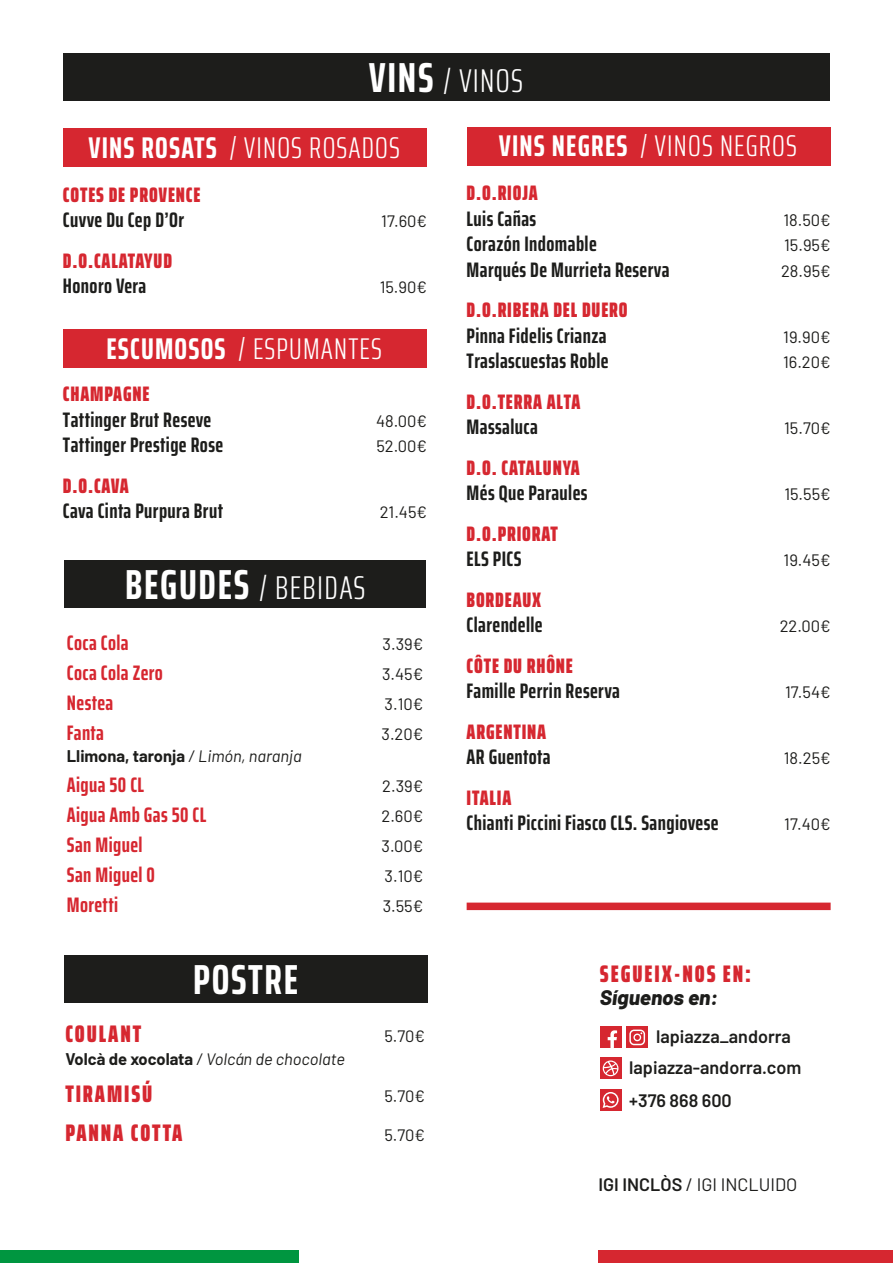
<style>
.page{position:relative;width:893px;height:1263px;background:#fff}
.page>*{position:absolute;margin:0;border:0;box-sizing:border-box;transform-origin:0 0}
.t1{font:700 extra-condensed 42px "Saira";letter-spacing:.04em;color:#fff}
.t2{font:300 extra-condensed 33px "Saira";letter-spacing:.04em;color:#fff}
.t3{font:300 extra-condensed 30px "Saira";letter-spacing:.04em;color:#fff}
.t4{font:900 extra-condensed 24px "Saira";letter-spacing:.08em;color:#d62730}
.t5{font:700 extra-condensed 21px "Saira";letter-spacing:.02em;color:#1d1d1b}
.t6{font:900 extra-condensed 21px "Saira";letter-spacing:.04em;color:#d62730}
.t7{font:700 extra-condensed 21px "Saira";letter-spacing:.02em;color:#d62730}
.t8{font:italic 800 21px "Barlow";color:#1d1d1b}
.t9{font:600 18px "Barlow";color:#1d1d1b}
.t10{font:18px "Barlow";color:#1d1d1b}
.t11{font:16.5px "Barlow";color:#1d1d1b}
.t12{font:italic 16.5px "Barlow";color:#1d1d1b}
.t13{font:700 16.5px "Barlow";color:#1d1d1b}
.s1{font-weight:700;font-size:42px}
.s2{font-weight:700}
.s3{font-weight:400;font-style:italic}
.s4{font-weight:700;font-style:normal}
.s5{font-weight:600}
</style>
<div class="page">
<div style="left:63px;top:54px;width:767px;height:47px;background:#1d1d1b"></div>
<div style="left:0;top:1251px;width:299px;height:12px;background:#009640"></div>
<div style="left:598px;top:1251px;width:295px;height:12px;background:#d62730"></div>
<div style="left:65px;top:956px;width:363px;height:47px;background:#1d1d1b"></div>
<div style="left:600px;top:1058px;width:21px;height:21px;background:#d62730"></div>
<svg style="left:603px;top:1060px;width:15px;height:16px"></svg>
<div style="left:600px;top:1026px;width:21px;height:22px;background:#d62730"></div>
<svg style="left:608px;top:1030px;width:9px;height:18px"></svg>
<svg style="left:627px;top:1027px;width:21px;height:21px"></svg>
<svg style="left:629px;top:1029px;width:16px;height:16px"></svg>
<div style="left:600px;top:1089px;width:21px;height:21px;background:#d62730"></div>
<svg style="left:603px;top:1092px;width:16px;height:16px"></svg>
<div style="left:467px;top:127px;width:363px;height:38px;background:#d62730"></div>
<div style="left:63px;top:128px;width:364px;height:39px;background:#d62730"></div>
<div style="left:63px;top:329px;width:364px;height:39px;background:#d62730"></div>
<div style="left:65px;top:560px;width:361px;height:48px;background:#1d1d1b"></div>
<div style="left:467px;top:902px;width:364px;height:8px;background:#d62730"></div>
<h2 class="t2" style="left:369px;top:56px;width:156px"><span class="s1">VINS</span> / VINOS</h2>
<h3 class="t3" style="left:88px;top:125px;width:313px"><span class="s2">VINS ROSATS</span> / VINOS ROSADOS</h3>
<p class="t6" style="left:63px;top:178px;width:139px">COTES DE PROVENCE</p>
<p class="t5" style="left:63px;top:204px;width:123px">Cuvve Du Cep D’Or</p>
<p class="t11" style="left:381px;top:209px;width:47px">17.60€</p>
<p class="t6" style="left:63px;top:244px;width:111px">D.O.CALATAYUD</p>
<p class="t5" style="left:63px;top:270px;width:85px">Honoro Vera</p>
<p class="t11" style="left:380px;top:275px;width:49px">15.90€</p>
<h3 class="t3" style="left:106px;top:327px;width:277px"><span class="s2">ESCUMOSOS</span> / ESPUMANTES</h3>
<p class="t6" style="left:63px;top:378px;width:88px">CHAMPAGNE</p>
<p class="t5" style="left:63px;top:403px;width:150px">Tattinger Brut Reseve</p>
<p class="t11" style="left:376px;top:409px;width:52px">48.00€</p>
<p class="t5" style="left:63px;top:429px;width:162px">Tattinger Prestige Rose</p>
<p class="t11" style="left:376px;top:434px;width:52px">52.00€</p>
<p class="t6" style="left:63px;top:469px;width:67px">D.O.CAVA</p>
<p class="t5" style="left:63px;top:495px;width:162px">Cava Cinta Purpura Brut</p>
<p class="t11" style="left:380px;top:500px;width:49px">21.45€</p>
<h2 class="t2" style="left:125px;top:563px;width:242px"><span class="s1">BEGUDES</span> / BEBIDAS</h2>
<p class="t7" style="left:67px;top:626px;width:63px">Coca Cola</p>
<p class="t11" style="left:383px;top:632px;width:42px">3.39€</p>
<p class="t7" style="left:67px;top:656px;width:98px">Coca Cola Zero</p>
<p class="t11" style="left:382px;top:662px;width:43px">3.45€</p>
<p class="t7" style="left:67px;top:686px;width:48px">Nestea</p>
<p class="t11" style="left:385px;top:692px;width:40px">3.10€</p>
<p class="t7" style="left:67px;top:716px;width:39px">Fanta</p>
<p class="t11" style="left:382px;top:722px;width:43px">3.20€</p>
<p class="t13" style="left:67px;top:744px;width:236px">Llimona, taronja <span class="s3">/ Limón, naranja</span></p>
<p class="t7" style="left:67px;top:769px;width:79px">Aigua 50 CL</p>
<p class="t11" style="left:382px;top:774px;width:43px">2.39€</p>
<p class="t7" style="left:67px;top:799px;width:141px">Aigua Amb Gas 50 CL</p>
<p class="t11" style="left:382px;top:804px;width:43px">2.60€</p>
<p class="t7" style="left:67px;top:829px;width:77px">San Miguel</p>
<p class="t11" style="left:382px;top:834px;width:43px">3.00€</p>
<p class="t7" style="left:67px;top:859px;width:90px">San Miguel 0</p>
<p class="t11" style="left:385px;top:864px;width:40px">3.10€</p>
<p class="t7" style="left:67px;top:889px;width:53px">Moretti</p>
<p class="t11" style="left:383px;top:894px;width:42px">3.55€</p>
<h1 class="t1" style="left:193px;top:948px;width:107px">POSTRE</h1>
<p class="t4" style="left:65px;top:1015px;width:77px">COULANT</p>
<p class="t11" style="left:384px;top:1024px;width:42px">5.70€</p>
<p class="t12" style="left:65px;top:1047px;width:281px"><span class="s4">Volcà de xocolata</span> / Volcán de chocolate</p>
<p class="t4" style="left:65px;top:1075px;width:89px">TIRAMISÚ</p>
<p class="t11" style="left:384px;top:1084px;width:42px">5.70€</p>
<p class="t4" style="left:65px;top:1114px;width:119px">PANNA COTTA</p>
<p class="t11" style="left:384px;top:1123px;width:42px">5.70€</p>
<h3 class="t3" style="left:499px;top:124px;width:300px"><span class="s2">VINS NEGRES</span> / VINOS NEGROS</h3>
<p class="t6" style="left:467px;top:177px;width:73px">D.O.RIOJA</p>
<p class="t5" style="left:467px;top:202px;width:71px">Luis Cañas</p>
<p class="t11" style="left:783px;top:208px;width:49px">18.50€</p>
<p class="t5" style="left:467px;top:228px;width:132px">Corazón Indomable</p>
<p class="t11" style="left:784px;top:233px;width:48px">15.95€</p>
<p class="t5" style="left:467px;top:253px;width:204px">Marqués De Murrieta Reserva</p>
<p class="t11" style="left:781px;top:259px;width:51px">28.95€</p>
<p class="t6" style="left:467px;top:294px;width:163px">D.O.RIBERA DEL DUERO</p>
<p class="t5" style="left:467px;top:319px;width:142px">Pinna Fidelis Crianza</p>
<p class="t11" style="left:783px;top:325px;width:49px">19.90€</p>
<p class="t5" style="left:467px;top:345px;width:143px">Traslascuestas Roble</p>
<p class="t11" style="left:783px;top:350px;width:49px">16.20€</p>
<p class="t6" style="left:467px;top:385px;width:115px">D.O.TERRA ALTA</p>
<p class="t5" style="left:467px;top:411px;width:73px">Massaluca</p>
<p class="t11" style="left:784px;top:416px;width:48px">15.70€</p>
<p class="t6" style="left:467px;top:451px;width:115px">D.O. CATALUNYA</p>
<p class="t5" style="left:467px;top:477px;width:122px">Més Que Paraules</p>
<p class="t11" style="left:784px;top:482px;width:48px">15.55€</p>
<p class="t6" style="left:467px;top:517px;width:93px">D.O.PRIORAT</p>
<p class="t5" style="left:467px;top:543px;width:56px">ELS PICS</p>
<p class="t11" style="left:784px;top:548px;width:49px">19.45€</p>
<p class="t6" style="left:467px;top:583px;width:76px">BORDEAUX</p>
<p class="t5" style="left:467px;top:609px;width:78px">Clarendelle</p>
<p class="t11" style="left:780px;top:614px;width:52px">22.00€</p>
<p class="t6" style="left:467px;top:649px;width:108px">CÔTE DU RHÔNE</p>
<p class="t5" style="left:467px;top:675px;width:155px">Famille Perrin Reserva</p>
<p class="t11" style="left:785px;top:680px;width:47px">17.54€</p>
<p class="t6" style="left:467px;top:715px;width:81px">ARGENTINA</p>
<p class="t5" style="left:467px;top:741px;width:85px">AR Guentota</p>
<p class="t11" style="left:784px;top:746px;width:48px">18.25€</p>
<p class="t6" style="left:467px;top:781px;width:46px">ITALIA</p>
<p class="t5" style="left:467px;top:807px;width:253px">Chianti Piccini Fiasco CLS. Sangiovese</p>
<p class="t11" style="left:784px;top:812px;width:48px">17.40€</p>
<p class="t4" style="left:600px;top:955px;width:153px">SEGUEIX-NOS EN:</p>
<p class="t8" style="left:600px;top:981px;width:120px">Síguenos en:</p>
<p class="t9" style="left:656px;top:1023px;width:136px">lapiazza_andorra</p>
<p class="t9" style="left:629px;top:1054px;width:173px">lapiazza-andorra.com</p>
<p class="t9" style="left:629px;top:1087px;width:104px">+376 868 600</p>
<p class="t10" style="left:598px;top:1171px;width:200px"><span class="s5">IGI INCLÒS</span> / IGI INCLUIDO</p>
</div>
